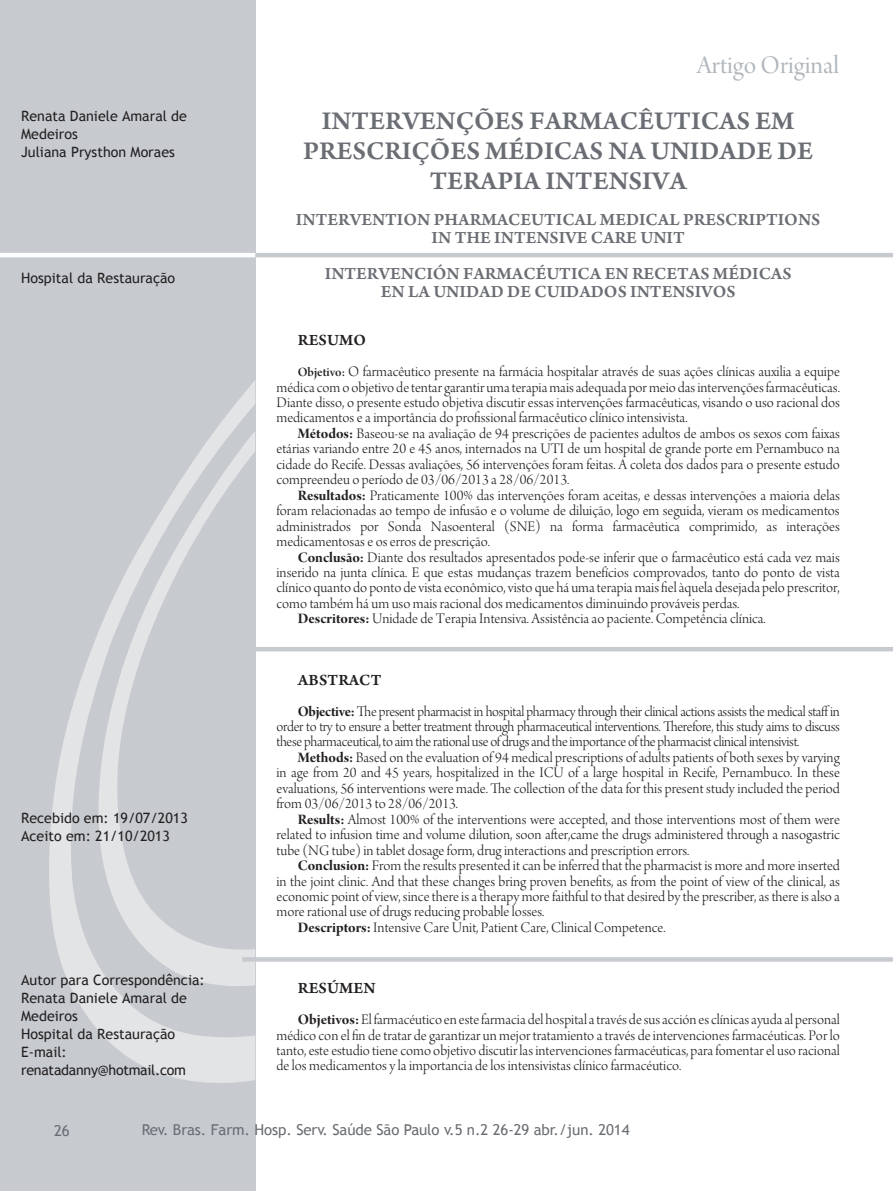
<style>
.page{position:relative;width:893px;height:1191px;background:#fff}
.page>*{position:absolute;margin:0;border:0;box-sizing:border-box;transform-origin:0 0}
.t1{font:27px/30px "Arno Pro Smbd Sm Text";color:#6a6d73;text-align:center}
.t2{font:27px "Arno Pro Display";color:#b1b7bc}
.t3{font:18px/18px "Arno Pro Smbd Sm Text";color:#6a6d73;text-align:center}
.t4{font:16.5px "Arno Pro Smbd Sm Text";letter-spacing:.01em;color:#231f20}
.t5{font:15.45px/15.5px "Arno Pro Light Display";color:#231f20;text-align:justify}
.t6{font:15px "Trebuchet MS";letter-spacing:-.005em;color:#6a6d73}
.t7{font:14.25px/18px "Trebuchet MS";color:#231f20}
.s1{font-family:"Arno Pro Smbd Display";font-size:13.5px}
.s2{font-family:"Arno Pro Bold Display"}
</style>
<div class="page">
<div style="left:0;top:0;width:255px;height:1191px;background:#c7cbcf"></div>
<svg style="left:49px;top:381px;width:206px;height:702px"></svg>
<svg style="left:98px;top:431px;width:157px;height:557px"></svg>
<hr style="left:0;top:253px;width:892px;height:4px;background:#c7cbcf">
<hr style="left:0;top:253px;width:255px;height:4px;background:#fbfdfe">
<hr style="left:242px;top:647px;width:650px;height:4px;background:#c7cbcf">
<div style="left:242px;top:957px;width:650px;height:5px;background:#c7cbcf"></div>
<p class="t7" style="left:21px;top:107px;width:167px">Renata Daniele Amaral de<br>Medeiros<br>Juliana Prysthon Moraes</p>
<p class="t7" style="left:21px;top:269px;width:156px">Hospital da Restauração</p>
<p class="t7" style="left:21px;top:809px;width:168px">Recebido em: 19/07/2013<br>Aceito em: 21/10/2013</p>
<p class="t7" style="left:21px;top:971px;width:185px">Autor para Correspondência:<br>Renata Daniele Amaral de<br>Medeiros<br>Hospital da Restauração<br>E-mail: renatadanny@hotmail.com</p>
<h1 class="t2" style="left:696px;top:50px;width:144px">Artigo Original</h1>
<h1 class="t1" style="left:303px;top:107px;width:511px">INTERVENÇÕES FARMACÊUTICAS EM<br>PRESCRIÇÕES MÉDICAS NA UNIDADE DE<br>TERAPIA INTENSIVA</h1>
<p class="t3" style="left:296px;top:211px;width:526px">INTERVENTION PHARMACEUTICAL MEDICAL PRESCRIPTIONS<br>IN THE INTENSIVE CARE UNIT</p>
<p class="t3" style="left:325px;top:265px;width:468px">INTERVENCIÓN FARMACÉUTICA EN RECETAS MÉDICAS<br>EN LA UNIDAD DE CUIDADOS INTENSIVOS</p>
<p class="t4" style="left:298px;top:331px;width:70px">RESUMO</p>
<p class="t5" style="left:276px;top:365px;width:565px;text-indent:21px"><span class="s1">Objetivo:</span> O farmacêutico presente na farmácia hospitalar através de suas ações clínicas auxilia a equipe médica com o objetivo de tentar garantir uma terapia mais adequada por meio das intervenções farmacêuticas.<br>Diante disso, o presente estudo objetiva discutir essas intervenções farmacêuticas, visando o uso racional dos medicamentos e a importância do profissional farmacêutico clínico intensivista.</p>
<p class="t5" style="left:276px;top:427px;width:565px;text-indent:21px"><span class="s2">Métodos:</span> Baseou-se na avaliação de 94 prescrições de pacientes adultos de ambos os sexos com faixas etárias variando entre 20 e 45 anos, internados na UTI de um hospital de grande porte em Pernambuco na cidade do Recife. Dessas avaliações, 56 intervenções foram feitas. A coleta dos dados para o presente estudo compreendeu o período de 03/06/2013 a 28/06/2013.</p>
<p class="t5" style="left:276px;top:488px;width:564px;text-indent:21px"><span class="s2">Resultados:</span> Praticamente 100% das intervenções foram aceitas, e dessas intervenções a maioria delas foram relacionadas ao tempo de infusão e o volume de diluição, logo em seguida, vieram os medicamentos administrados por Sonda Nasoenteral (SNE) na forma farmacêutica comprimido, as interações medicamentosas e os erros de prescrição.</p>
<p class="t5" style="left:298px;top:550px;width:543px"><span class="s2">Conclusão:</span> Diante dos resultados apresentados pode-se inferir que o farmacêutico está cada vez mais</p>
<p class="t5" style="left:276px;top:566px;width:564px">inserido na junta clínica. E que estas mudanças trazem benefícios comprovados, tanto do ponto de vista</p>
<p class="t5" style="left:276px;top:581px;width:564px">clínico quanto do ponto de vista econômico, visto que há uma terapia mais fiel àquela desejada pelo prescritor,</p>
<p class="t5" style="left:276px;top:597px;width:464px">como também há um uso mais racional dos medicamentos diminuindo prováveis perdas.</p>
<p class="t5" style="left:298px;top:612px;width:469px"><span class="s2">Descritores:</span> Unidade de Terapia Intensiva. Assistência ao paciente. Competência clínica.</p>
<p class="t4" style="left:298px;top:670px;width:85px">ABSTRACT</p>
<p class="t5" style="left:276px;top:704px;width:565px;text-indent:21px"><span class="s2">Objective:</span> The present pharmacist in hospital pharmacy through their clinical actions assists the medical staff in order to try to ensure a better treatment through pharmaceutical interventions. Therefore, this study aims to discuss these pharmaceutical, to aim the rational use of drugs and the importance of the pharmacist clinical intensivist.</p>
<p class="t5" style="left:276px;top:751px;width:565px;text-indent:21px"><span class="s2">Methods:</span> Based on the evaluation of 94 medical prescriptions of adults patients of both sexes by varying in age from 20 and 45 years, hospitalized in the ICU of a large hospital in Recife, Pernambuco. In these evaluations, 56 interventions were made. The collection of the data for this present study included the period from 03/06/2013 to 28/06/2013.</p>
<p class="t5" style="left:276px;top:812px;width:565px;text-indent:21px"><span class="s2">Results:</span> Almost 100% of the interventions were accepted, and those interventions most of them were related to infusion time and volume dilution, soon after,came the drugs administered through a nasogastric tube (NG tube) in tablet dosage form, drug interactions and prescription errors.</p>
<p class="t5" style="left:298px;top:859px;width:543px"><span class="s2">Conclusion:</span> From the results presented it can be inferred that the pharmacist is more and more inserted</p>
<p class="t5" style="left:276px;top:874px;width:565px">in the joint clinic. And that these changes bring proven benefits, as from the point of view of the clinical, as</p>
<p class="t5" style="left:276px;top:890px;width:565px">economic point of view, since there is a therapy more faithful to that desired by the prescriber, as there is also a</p>
<p class="t5" style="left:276px;top:905px;width:269px">more rational use of drugs reducing probable losses.</p>
<p class="t5" style="left:298px;top:921px;width:369px"><span class="s2">Descriptors:</span> Intensive Care Unit, Patient Care, Clinical Competence.</p>
<p class="t4" style="left:298px;top:979px;width:79px">RESÚMEN</p>
<p class="t5" style="left:276px;top:1013px;width:565px;text-indent:21px"><span class="s2">Objetivos:</span> El farmacéutico en este farmacia del hospital a través de sus acción es clínicas ayuda al personal médico con el fin de tratar de garantizar un mejor tratamiento a través de intervenciones farmacéuticas. Por lo tanto, este estudio tiene como objetivo discutir las intervenciones farmacéuticas, para fomentar el uso racional de los medicamentos y la importancia de los intensivistas clínico farmacéutico.</p>
<p class="t6" style="left:54px;top:1121px;width:17px">26</p>
<p class="t6" style="left:142px;top:1121px;width:489px">Rev. Bras. Farm. Hosp. Serv. Saúde São Paulo v.5 n.2 26-29 abr./jun. 2014</p>
</div>
